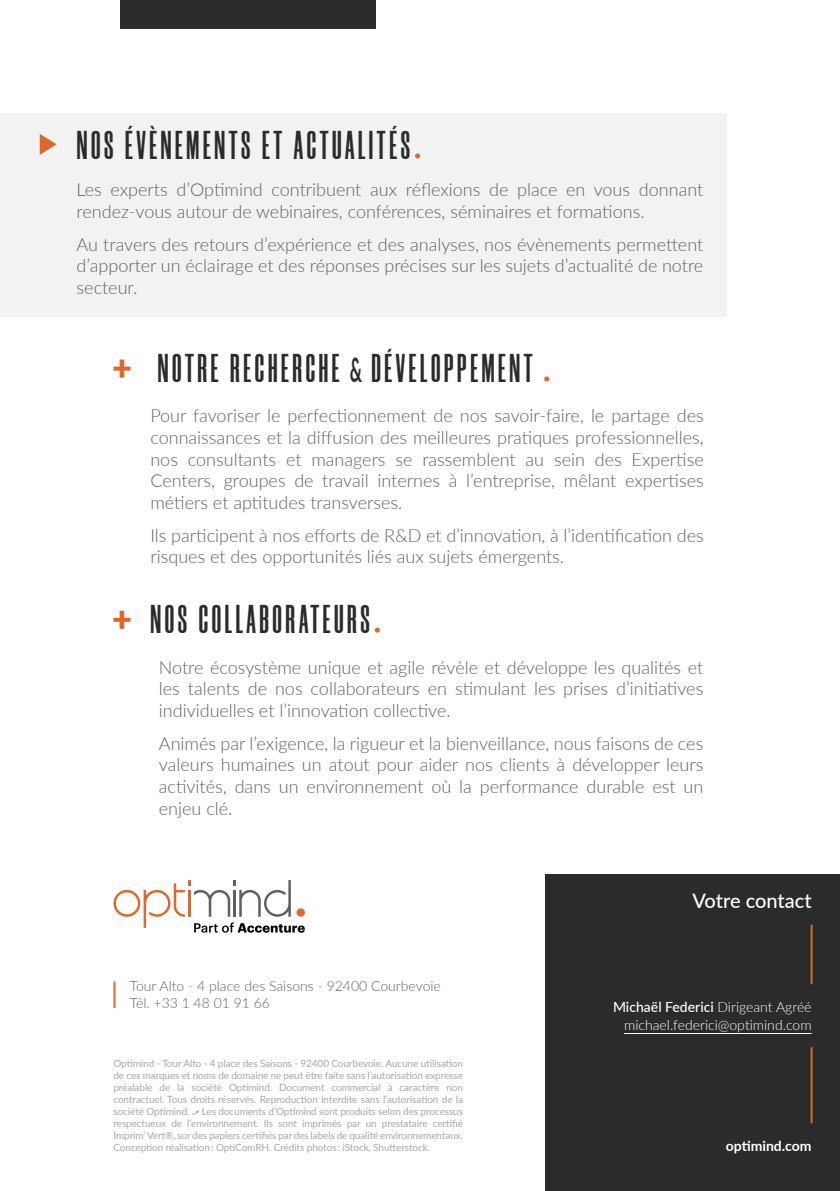
<style>
.page{position:relative;width:840px;height:1191px;background:#fff}
.page>*{position:absolute;margin:0;border:0;box-sizing:border-box;transform-origin:0 0}
.t1{font:700 40px "Morganite";letter-spacing:.09em;color:#2b2b2c}
.t2{font:500 20px "Lato";letter-spacing:-.005em;color:#fff}
.t3{font:300 18px/21.6px "Lato";color:#5c6264;text-align:justify}
.t4{font:300 14px/17.6px "Lato";color:#fff;text-align:right}
.t5{font:300 14px/16.8px "Lato";color:#5c6264}
.t6{font:700 14px "Lato";color:#fff}
.t7{font:10px/12px "Lato";letter-spacing:-.01em;color:#a7a7a9;text-align:justify}
.s1{font-family:"Lato";font-size:34px}
.s2{font-weight:500}
</style>
<div class="page">
<div style="left:120px;top:0;width:255px;height:28px;background:#2b2b2c"></div>
<div style="left:545px;top:875px;width:294px;height:316px;background:#2b2b2c"></div>
<hr style="left:810px;top:924px;width:2px;height:60px;background:#dd692e">
<hr style="left:810px;top:1047px;width:2px;height:76px;background:#dd692e">
<hr style="left:623px;top:1033px;width:188px;height:1px;background:#fff">
<div style="left:0;top:113px;width:726px;height:204px;background:#f2f2f3"></div>
<svg style="left:192px;top:1110px;width:7px;height:5px"></svg>
<svg style="left:113px;top:880px;width:191px;height:52px"></svg>
<hr style="left:113px;top:981px;width:2px;height:27px;background:#dd692e">
<svg style="left:40px;top:134px;width:17px;height:21px"></svg>
<svg style="left:415px;top:153px;width:5px;height:5px"></svg>
<svg style="left:113px;top:359px;width:17px;height:19px"></svg>
<svg style="left:544px;top:376px;width:5px;height:5px"></svg>
<svg style="left:113px;top:610px;width:17px;height:19px"></svg>
<svg style="left:374px;top:627px;width:6px;height:5px"></svg>
<h1 class="t1" style="left:77px;top:124px;width:335px">NOS ÉVÈNEMENTS ET ACTUALITÉS</h1>
<p class="t3" style="left:77px;top:178px;width:628px">Les experts d’Optimind contribuent aux réflexions de place en vous donnant rendez-vous autour de webinaires, conférences, séminaires et formations.</p>
<p class="t3" style="left:77px;top:233px;width:627px">Au travers des retours d’expérience et des analyses, nos évènements permettent d’apporter un éclairage et des réponses précises sur les sujets d’actualité de notre secteur.</p>
<h1 class="t1" style="left:158px;top:347px;width:376px">NOTRE RECHERCHE <span class="s1">&amp;</span> DÉVELOPPEMENT</h1>
<p class="t3" style="left:150px;top:404px;width:554px">Pour favoriser le perfectionnement de nos savoir-faire, le partage des connaissances et la diffusion des meilleures pratiques professionnelles, nos consultants et managers se rassemblent au sein des Expertise Centers, groupes de travail internes à l’entreprise, mêlant expertises métiers et aptitudes transverses.</p>
<p class="t3" style="left:150px;top:524px;width:554px">Ils participent à nos efforts de R&amp;D et d’innovation, à l’identification des risques et des opportunités liés aux sujets émergents.</p>
<h1 class="t1" style="left:150px;top:598px;width:221px">NOS COLLABORATEURS</h1>
<p class="t3" style="left:159px;top:655px;width:545px">Notre écosystème unique et agile révèle et développe les qualités et les talents de nos collaborateurs en stimulant les prises d’initiatives individuelles et l’innovation collective.</p>
<p class="t3" style="left:159px;top:731px;width:545px">Animés par l’exigence, la rigueur et la bienveillance, nous faisons de ces valeurs humaines un atout pour aider nos clients à développer leurs activités, dans un environnement où la performance durable est un enjeu clé.</p>
<p class="t5" style="left:130px;top:977px;width:312px">Tour Alto - 4 place des Saisons - 92400 Courbevoie<br>Tél. +33 1 48 01 91 66</p>
<p class="t7" style="left:113px;top:1057px;width:351px">Optimind - Tour Alto - 4 place des Saisons - 92400 Courbevoie. Aucune utilisation de ces marques et noms de domaine ne peut être faite sans l’autorisation expresse préalable de la société Optimind. Document commercial à caractère non contractuel. Tous droits réservés. Reproduction interdite sans l’autorisation de la société Optimind. Les documents d’Optimind sont produits selon des processus respectueux de l’environnement. Ils sont imprimés par un prestataire certifié Imprim’Vert®, sur des papiers certifiés par des labels de qualité environnementaux.<br>Conception réalisation : OptiComRH. Crédits photos : iStock, Shutterstock.</p>
<p class="t2" style="left:692px;top:886px;width:120px">Votre contact</p>
<p class="t4" style="left:612px;top:998px;width:200px"><span class="s2">Michaël Federici</span> Dirigeant Agréé michael.federici@optimind.com</p>
<p class="t6" style="left:725px;top:1136px;width:87px">optimind.com</p>
</div>
